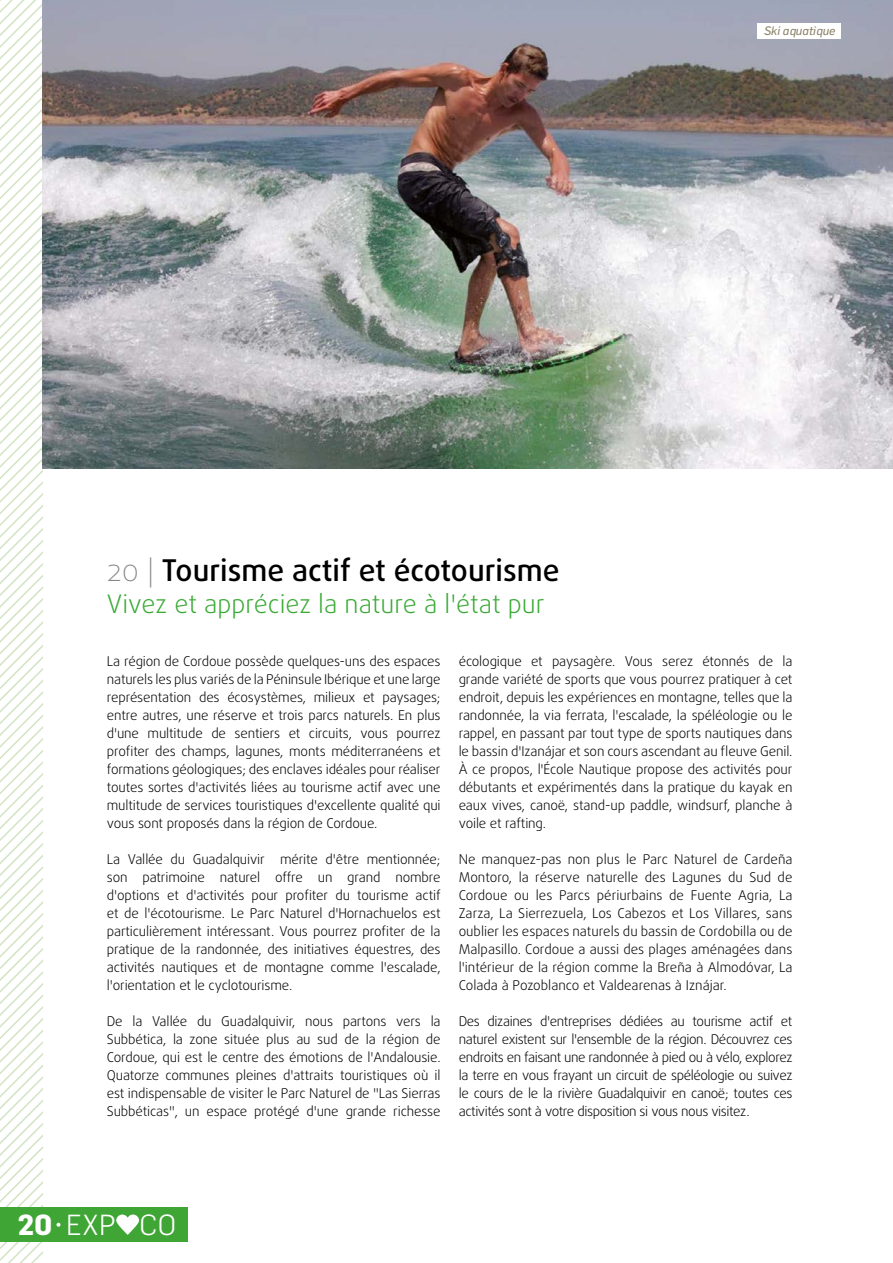
<style>
.page{position:relative;width:893px;height:1263px;background:#fff}
.page>*{position:absolute;margin:0;border:0;box-sizing:border-box;transform-origin:0 0}
.t1{font:500 30px "Daxline Pro";color:#000}
.t2{font:300 28.5px "Flama";color:#fff}
.t3{font:300 25.5px "Daxline Pro";color:#3aaa35}
.t4{font:300 13.5px/18px "Daxline Pro";letter-spacing:-.01em;color:#000;text-align:justify}
.t5{font:italic 12px "Flama";color:#8b8268}
.s1{font-weight:100;color:#878787}
.s2{font-weight:700}
</style>
<div class="page">
<svg style="left:0;top:0;width:43px;height:1263px"></svg>
<div style="left:0;top:1208px;width:188px;height:34px;background:#3fa535"></div>
<svg style="left:116px;top:1214px;width:23px;height:21px"></svg>
<svg style="left:56px;top:1223px;width:4px;height:4px"></svg>
<img style="left:43px;top:0;width:850px;height:468px">
<div style="left:758px;top:24px;width:83px;height:15px;background:#fff"></div>
<p class="t5" style="left:764px;top:24px;width:73px">Ski aquatique</p>
<h1 class="t1" style="left:107px;top:551px;width:454px"><span class="s1">20 |</span> Tourisme actif et écotourisme</h1>
<h3 class="t3" style="left:107px;top:587px;width:439px">Vivez et appréciez la nature à l'état pur</h3>
<p class="t4" style="left:107px;top:652px;width:335px">La région de Cordoue possède quelques-uns des espaces naturels les plus variés de la Péninsule Ibérique et une large représentation des écosystèmes, milieux et paysages; entre autres, une réserve et trois parcs naturels. En plus d'une multitude de sentiers et circuits, vous pourrez profiter des champs, lagunes, monts méditerranéens et formations géologiques; des enclaves idéales pour réaliser toutes sortes d'activités liées au tourisme actif avec une multitude de services touristiques d'excellente qualité qui vous sont proposés dans la région de Cordoue.</p>
<p class="t4" style="left:107px;top:850px;width:335px">La Vallée du Guadalquivir mérite d'être mentionnée; son patrimoine naturel offre un grand nombre d'options et d'activités pour profiter du tourisme actif et de l'écotourisme. Le Parc Naturel d'Hornachuelos est particulièrement intéressant. Vous pourrez profiter de la pratique de la randonnée, des initiatives équestres, des activités nautiques et de montagne comme l'escalade, l'orientation et le cyclotourisme.</p>
<p class="t4" style="left:107px;top:1012px;width:335px">De la Vallée du Guadalquivir, nous partons vers la Subbética, la zone située plus au sud de la région de Cordoue, qui est le centre des émotions de l'Andalousie.<br>Quatorze communes pleines d'attraits touristiques où il est indispensable de visiter le Parc Naturel de "Las Sierras Subbéticas", un espace protégé d'une grande richesse</p>
<p class="t4" style="left:459px;top:652px;width:335px">écologique et paysagère. Vous serez étonnés de la grande variété de sports que vous pourrez pratiquer à cet endroit, depuis les expériences en montagne, telles que la randonnée, la via ferrata, l'escalade, la spéléologie ou le rappel, en passant par tout type de sports nautiques dans le bassin d'Izanájar et son cours ascendant au fleuve Genil.<br>À ce propos, l'École Nautique propose des activités pour débutants et expérimentés dans la pratique du kayak en eaux vives, canoë, stand-up paddle, windsurf, planche à voile et rafting.</p>
<p class="t4" style="left:459px;top:850px;width:335px">Ne manquez-pas non plus le Parc Naturel de Cardeña Montoro, la réserve naturelle des Lagunes du Sud de Cordoue ou les Parcs périurbains de Fuente Agria, La Zarza, La Sierrezuela, Los Cabezos et Los Villares, sans oublier les espaces naturels du bassin de Cordobilla ou de Malpasillo. Cordoue a aussi des plages aménagées dans l'intérieur de la région comme la Breña à Almodóvar, La Colada à Pozoblanco et Valdearenas à Iznájar.</p>
<p class="t4" style="left:459px;top:1012px;width:335px">Des dizaines d'entreprises dédiées au tourisme actif et naturel existent sur l'ensemble de la région. Découvrez ces endroits en faisant une randonnée à pied ou à vélo, explorez la terre en vous frayant un circuit de spéléologie ou suivez le cours de le la rivière Guadalquivir en canoë; toutes ces activités sont à votre disposition si vous nous visitez.</p>
<h2 class="t2" style="left:18px;top:1207px;width:160px"><span class="s2">20</span> EXP CO</h2>
</div>
